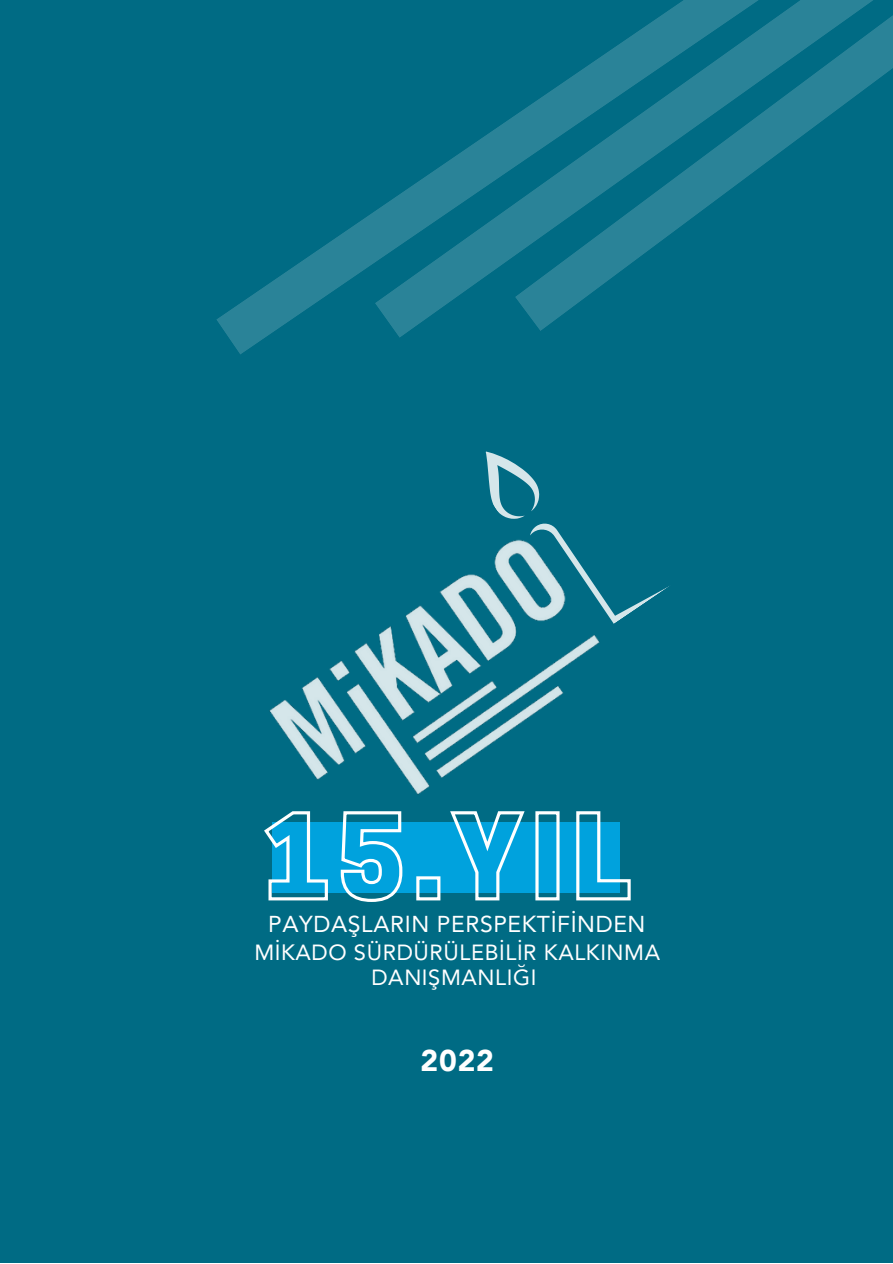
<style>
.page{position:relative;width:893px;height:1264px;background:#fff}
.page>*{position:absolute;margin:0;border:0;box-sizing:border-box;transform-origin:0 0}
.t1{font:900 30px "Avenir";color:#fff}
.t2{font:22.95px "Avenir";letter-spacing:.025em;color:#fff}
.t3{font:21.9px/24.3px "Avenir";letter-spacing:.025em;color:#fff;text-align:center}
</style>
<div class="page">
<div style="left:0;top:0;width:892px;height:1262px;background:#006b84"></div>
<svg style="left:216px;top:211px;width:159px;height:144px"></svg>
<svg style="left:375px;top:115px;width:140px;height:223px"></svg>
<svg style="left:515px;top:0;width:377px;height:331px"></svg>
<svg style="left:264px;top:822px;width:367px;height:80px;background:#25a8d6"></svg>
<img style="left:269px;top:575px;width:332px;height:247px">
<svg style="left:466px;top:451px;width:203px;height:184px"></svg>
<p class="t2" style="left:268px;top:910px;width:379px">PAYDAŞLARIN PERSPEKTİFİNDEN</p>
<p class="t3" style="left:254px;top:940px;width:407px">MİKADO SÜRDÜRÜLEBİLİR KALKINMA<br>DANIŞMANLIĞI</p>
<h1 class="t1" style="left:420px;top:1042px;width:75px">2022</h1>
</div>
